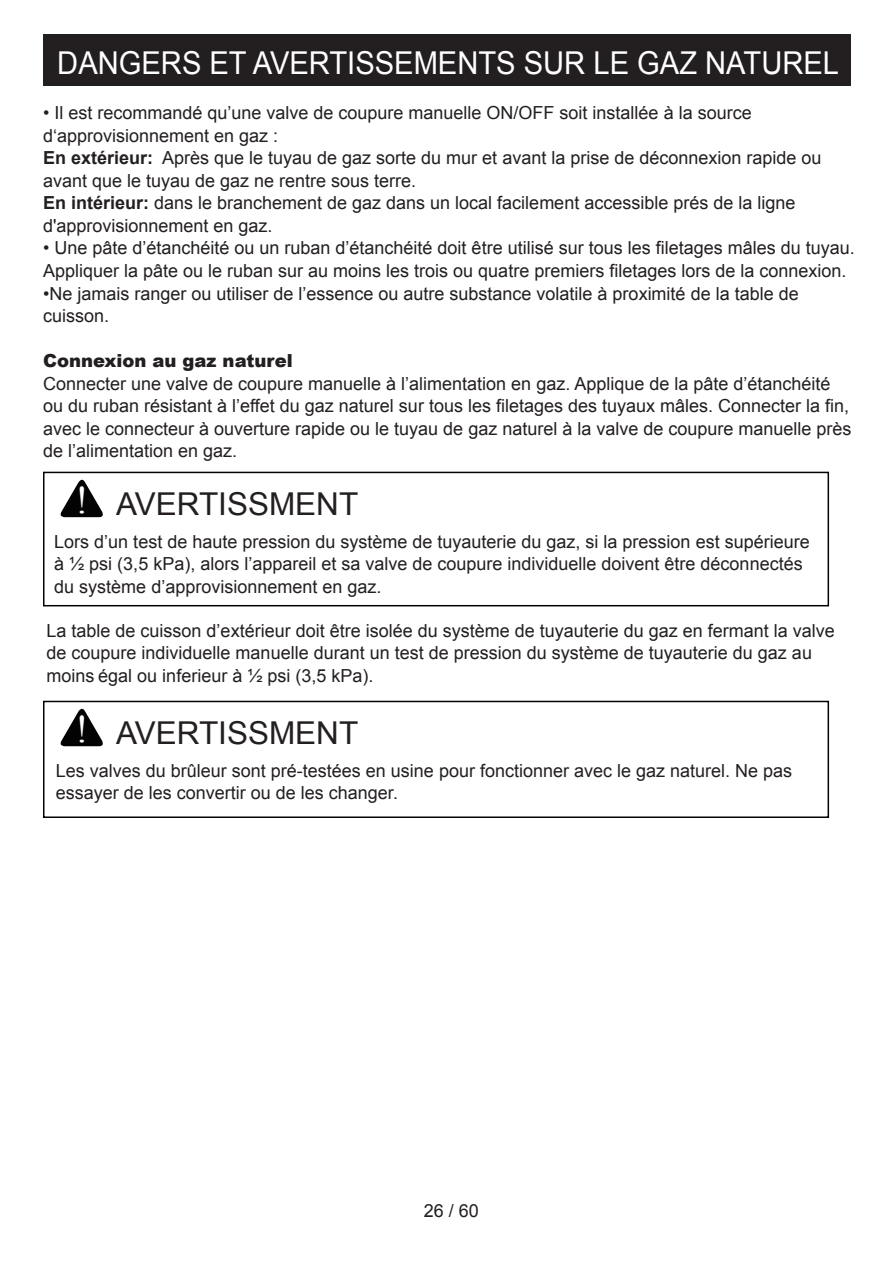
<style>
.page{position:relative;width:893px;height:1263px;background:#fff}
.page>*{position:absolute;margin:0;border:0;box-sizing:border-box;transform-origin:0 0}
.t1{font:31.5px "Arial";color:#fff;scale:.93 1}
.t2{font:31.5px "Arial";color:#231f20}
.t3{font:18px/22.5px "Arial";color:#231f20}
.t4{font:900 18px "Arial";color:#231f20}
.s1{font-weight:700}
.s2{font-family:"Times New Roman";font-size:39px;color:#fff}
</style>
<div class="page">
<div style="left:43px;top:472px;width:786px;height:134px;border:2px solid #030303"></div>
<svg style="left:60px;top:479px;width:43px;height:38px"></svg>
<div style="left:43px;top:701px;width:786px;height:117px;border:2px solid #030303"></div>
<svg style="left:60px;top:708px;width:43px;height:38px"></svg>
<div style="left:43px;top:35px;width:808px;height:51px;background:#231f20"></div>
<h1 class="t1" style="left:57px;top:43px;width:842px">DANGERS ET AVERTISSEMENTS SUR LE GAZ NATUREL</h1>
<p class="t3" style="left:43px;top:102px;width:780px">• Il est recommandé qu’une valve de coupure manuelle ON/OFF soit installée à la source d‘approvisionnement en gaz :<br><span class="s1">En extérieur:</span> Après que le tuyau de gaz sorte du mur et avant la prise de déconnexion rapide ou avant que le tuyau de gaz ne rentre sous terre.<br><span class="s1">En intérieur:</span> dans le branchement de gaz dans un local facilement accessible prés de la ligne d'approvisionnement en gaz.</p>
<p class="t3" style="left:43px;top:237px;width:813px">• Une pâte d’étanchéité ou un ruban d’étanchéité doit être utilisé sur tous les filetages mâles du tuyau.<br>Appliquer la pâte ou le ruban sur au moins les trois ou quatre premiers filetages lors de la connexion.</p>
<p class="t3" style="left:43px;top:282px;width:757px">•Ne jamais ranger ou utiliser de l’essence ou autre substance volatile à proximité de la table de cuisson.</p>
<p class="t4" style="left:43px;top:347px;width:251px">Connexion au gaz naturel</p>
<p class="t3" style="left:43px;top:372px;width:810px">Connecter une valve de coupure manuelle à l’alimentation en gaz. Applique de la pâte d’étanchéité ou du ruban résistant à l’effet du gaz naturel sur tous les filetages des tuyaux mâles. Connecter la fin, avec le connecteur à ouverture rapide ou le tuyau de gaz naturel à la valve de coupure manuelle près de l’alimentation en gaz.</p>
<h1 class="t2" style="left:75px;top:483px;width:284px"><span class="s2">!</span> AVERTISSMENT</h1>
<p class="t3" style="left:54px;top:530px;width:757px">Lors d’un test de haute pression du système de tuyauterie du gaz, si la pression est supérieure à ½ psi (3,5 kPa), alors l’appareil et sa valve de coupure individuelle doivent être déconnectés du système d’approvisionnement en gaz.</p>
<p class="t3" style="left:47px;top:619px;width:790px">La table de cuisson d’extérieur doit être isolée du système de tuyauterie du gaz en fermant la valve de coupure individuelle manuelle durant un test de pression du système de tuyauterie du gaz au moins égal ou inferieur à ½ psi (3,5 kPa).</p>
<h1 class="t2" style="left:75px;top:712px;width:284px"><span class="s2">!</span> AVERTISSMENT</h1>
<p class="t3" style="left:56px;top:759px;width:738px">Les valves du brûleur sont pré-testées en usine pour fonctionner avec le gaz naturel. Ne pas essayer de les convertir ou de les changer.</p>
<p class="t3" style="left:424px;top:1200px;width:57px">26 / 60</p>
</div>
